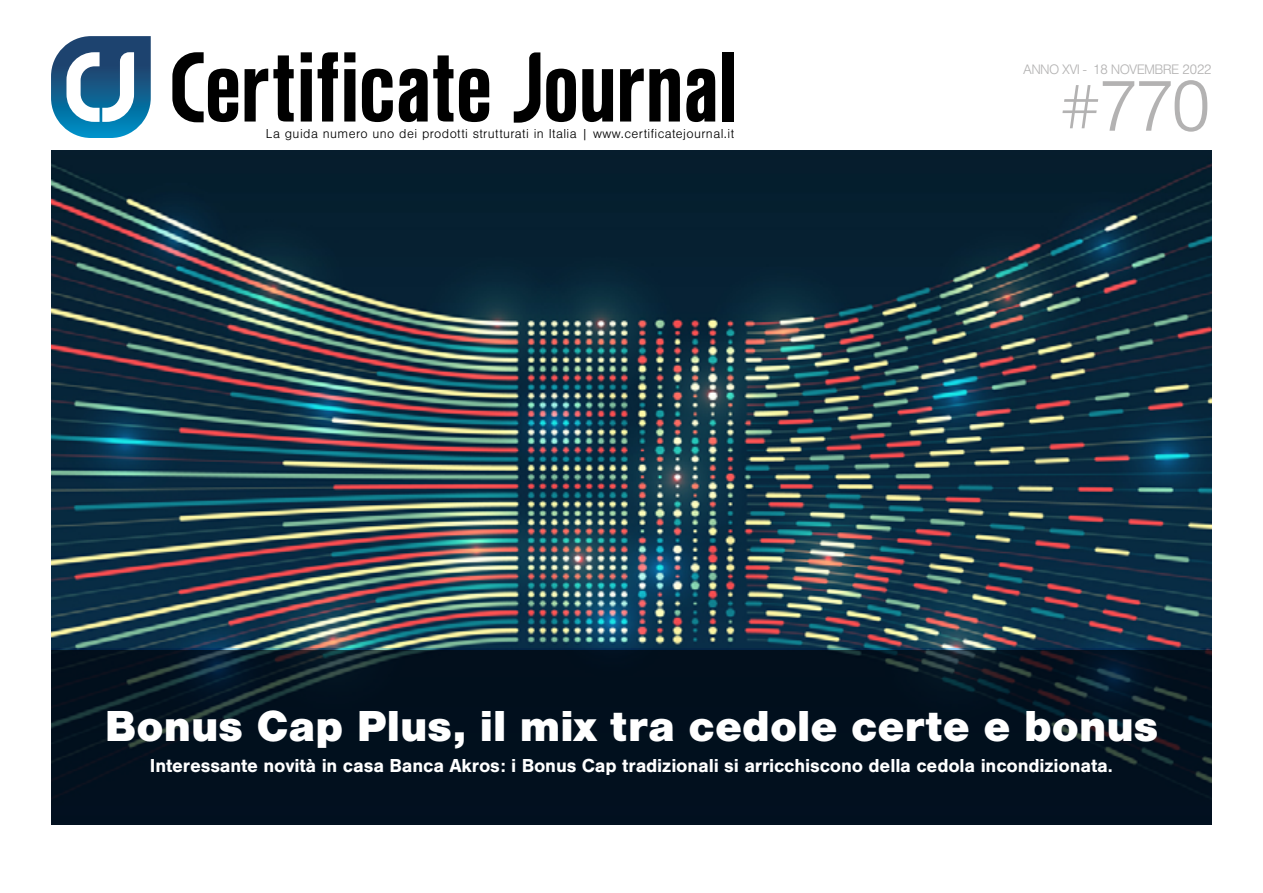
<style>
.page{position:relative;width:1263px;height:893px;background:#fff}
.page>*{position:absolute;margin:0;border:0;box-sizing:border-box;transform-origin:0 0}
.t1{font:300 75px "Nimbus San";color:#b3b2b2}
.t2{font:900 45px "Nimbus San";color:#fff}
.t3{font:700 19.5px "Nimbus San";letter-spacing:-.01em;color:#fff}
.t4{font:300 14.25px "Nimbus San";letter-spacing:-.05em;color:#b3b2b2}
.t5{font:300 13.5px "Nimbus San";letter-spacing:.03em;color:#000}
</style>
<div class="page">
<img style="left:52px;top:151px;width:1160px;height:497px">
<svg style="left:245px;top:55px;width:49px;height:67px"></svg>
<svg style="left:301px;top:52px;width:11px;height:70px"></svg>
<svg style="left:318px;top:52px;width:20px;height:70px"></svg>
<svg style="left:344px;top:52px;width:11px;height:70px"></svg>
<svg style="left:362px;top:69px;width:31px;height:53px"></svg>
<svg style="left:399px;top:55px;width:54px;height:67px"></svg>
<svg style="left:459px;top:69px;width:30px;height:53px"></svg>
<svg style="left:546px;top:69px;width:30px;height:53px"></svg>
<svg style="left:582px;top:69px;width:31px;height:53px"></svg>
<svg style="left:620px;top:69px;width:60px;height:53px"></svg>
<svg style="left:686px;top:69px;width:29px;height:53px"></svg>
<div style="left:722px;top:52px;width:11px;height:70px;background:#000"></div>
<svg style="left:172px;top:52px;width:66px;height:70px"></svg>
<svg style="left:514px;top:52px;width:26px;height:71px"></svg>
<svg style="left:51px;top:36px;width:100px;height:102px"></svg>
<svg style="left:51px;top:650px;width:1161px;height:175px;fill:#02101e"></svg>
<p class="t5" style="left:266px;top:126px;width:470px">La guida numero uno dei prodotti strutturati in Italia | www.certificatejournal.it</p>
<p class="t4" style="left:1023px;top:62px;width:190px">ANNO XVI - 18 NOVEMBRE 2022</p>
<h1 class="t1" style="left:1058px;top:67px;width:156px">#770</h1>
<h2 class="t2" style="left:105px;top:700px;width:1055px">Bonus Cap Plus, il mix tra cedole certe e bonus</h2>
<p class="t3" style="left:150px;top:755px;width:964px">Interessante novità in casa Banca Akros: i Bonus Cap tradizionali si arricchiscono della cedola incondizionata.</p>
</div>
